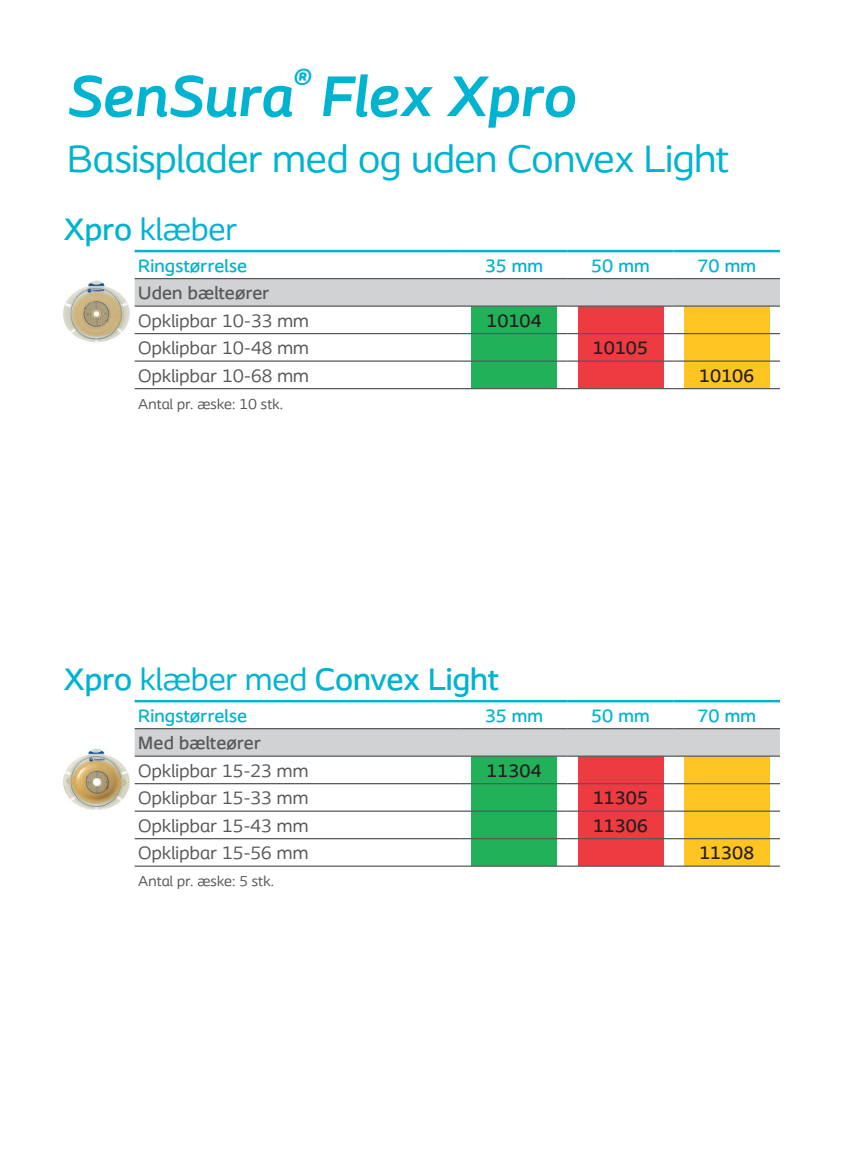
<style>
.page{position:relative;width:843px;height:1154px;background:#fff}
.page>*{position:absolute;margin:0;border:0;box-sizing:border-box;transform-origin:0 0}
.t1{font:italic 700 60px "Coloplast";color:#00b3d0}
.t2{font:40px "Coloplast";letter-spacing:-.005em;color:#00b3d0}
.t3{font:500 32.5px "Coloplast";letter-spacing:-.005em;color:#00b3d0}
.t4{font:32.5px "Coloplast";color:#00b3d0}
.t5{font:18.75px "Coloplast";letter-spacing:.01em;color:#57585a}
.t6{font:500 18.75px "Coloplast";letter-spacing:.01em;color:#00b3d0}
.t7{font:500 18.75px "Coloplast";letter-spacing:.01em;color:#231f20}
.t8{font:500 18.75px "Coloplast";letter-spacing:.01em;color:#57585a}
.t9{font:15px "Coloplast";letter-spacing:.01em;color:#57585a}
.s1{font-weight:500}
.s2{font-weight:400}
</style>
<div class="page">
<div style="left:578px;top:749px;width:85px;height:117px;background:#ee3a41"></div>
<div style="left:684px;top:749px;width:85px;height:117px;background:#fec422"></div>
<div style="left:471px;top:749px;width:85px;height:117px;background:#21b259"></div>
<div style="left:578px;top:284px;width:85px;height:104px;background:#ee3a41"></div>
<div style="left:684px;top:284px;width:85px;height:104px;background:#fec422"></div>
<div style="left:471px;top:284px;width:85px;height:104px;background:#21b259"></div>
<img style="left:63px;top:744px;width:75px;height:68px">
<img style="left:63px;top:278px;width:77px;height:64px">
<div style="left:135px;top:279px;width:644px;height:26px;background:#d1d2d4"></div>
<hr style="left:135px;top:250px;width:326px;height:2px;background:#00b3d0">
<hr style="left:461px;top:250px;width:106px;height:2px;background:#00b3d0">
<hr style="left:567px;top:250px;width:106px;height:2px;background:#00b3d0">
<hr style="left:673px;top:250px;width:106px;height:2px;background:#00b3d0">
<hr style="left:135px;top:278px;width:326px;height:1px;background:#57585a">
<hr style="left:461px;top:278px;width:106px;height:1px;background:#57585a">
<hr style="left:567px;top:278px;width:106px;height:1px;background:#57585a">
<hr style="left:673px;top:278px;width:106px;height:1px;background:#57585a">
<hr style="left:135px;top:305px;width:326px;height:2px;background:#57585a">
<hr style="left:461px;top:305px;width:106px;height:2px;background:#57585a">
<hr style="left:567px;top:305px;width:106px;height:2px;background:#57585a">
<hr style="left:673px;top:305px;width:106px;height:2px;background:#57585a">
<hr style="left:135px;top:333px;width:326px;height:1px;background:#57585a">
<hr style="left:461px;top:333px;width:106px;height:1px;background:#57585a">
<hr style="left:567px;top:333px;width:106px;height:1px;background:#57585a">
<hr style="left:673px;top:333px;width:106px;height:1px;background:#57585a">
<hr style="left:135px;top:360px;width:326px;height:2px;background:#57585a">
<hr style="left:461px;top:360px;width:106px;height:2px;background:#57585a">
<hr style="left:567px;top:360px;width:106px;height:2px;background:#57585a">
<hr style="left:673px;top:360px;width:106px;height:2px;background:#57585a">
<hr style="left:135px;top:388px;width:326px;height:1px;background:#57585a">
<hr style="left:461px;top:388px;width:106px;height:1px;background:#57585a">
<hr style="left:567px;top:388px;width:106px;height:1px;background:#57585a">
<hr style="left:673px;top:388px;width:106px;height:1px;background:#57585a">
<div style="left:135px;top:729px;width:644px;height:26px;background:#d1d2d4"></div>
<hr style="left:135px;top:700px;width:326px;height:2px;background:#00b3d0">
<hr style="left:461px;top:700px;width:106px;height:2px;background:#00b3d0">
<hr style="left:567px;top:700px;width:106px;height:2px;background:#00b3d0">
<hr style="left:673px;top:700px;width:106px;height:2px;background:#00b3d0">
<hr style="left:135px;top:728px;width:326px;height:1px;background:#57585a">
<hr style="left:461px;top:728px;width:106px;height:1px;background:#57585a">
<hr style="left:567px;top:728px;width:106px;height:1px;background:#57585a">
<hr style="left:673px;top:728px;width:106px;height:1px;background:#57585a">
<hr style="left:135px;top:755px;width:326px;height:2px;background:#57585a">
<hr style="left:461px;top:755px;width:106px;height:2px;background:#57585a">
<hr style="left:567px;top:755px;width:106px;height:2px;background:#57585a">
<hr style="left:673px;top:755px;width:106px;height:2px;background:#57585a">
<hr style="left:135px;top:783px;width:326px;height:1px;background:#57585a">
<hr style="left:461px;top:783px;width:106px;height:1px;background:#57585a">
<hr style="left:567px;top:783px;width:106px;height:1px;background:#57585a">
<hr style="left:673px;top:783px;width:106px;height:1px;background:#57585a">
<hr style="left:135px;top:810px;width:326px;height:2px;background:#57585a">
<hr style="left:461px;top:810px;width:106px;height:2px;background:#57585a">
<hr style="left:567px;top:810px;width:106px;height:2px;background:#57585a">
<hr style="left:673px;top:810px;width:106px;height:2px;background:#57585a">
<hr style="left:135px;top:838px;width:326px;height:1px;background:#57585a">
<hr style="left:461px;top:838px;width:106px;height:1px;background:#57585a">
<hr style="left:567px;top:838px;width:106px;height:1px;background:#57585a">
<hr style="left:673px;top:838px;width:106px;height:1px;background:#57585a">
<hr style="left:135px;top:865px;width:326px;height:2px;background:#57585a">
<hr style="left:461px;top:865px;width:106px;height:2px;background:#57585a">
<hr style="left:567px;top:865px;width:106px;height:2px;background:#57585a">
<hr style="left:673px;top:865px;width:106px;height:2px;background:#57585a">
<h1 class="t1" style="left:67px;top:60px;width:510px">SenSura<sup>®</sup> Flex Xpro</h1>
<h2 class="t2" style="left:67px;top:135px;width:663px">Basisplader med og uden Convex Light</h2>
<h3 class="t4" style="left:64px;top:210px;width:175px"><span class="s1">Xpro</span> klæber</h3>
<p class="t6" style="left:138px;top:255px;width:110px">Ringstørrelse</p>
<p class="t6" style="left:485px;top:255px;width:59px">35 mm</p>
<p class="t6" style="left:591px;top:255px;width:60px">50 mm</p>
<p class="t6" style="left:697px;top:255px;width:60px">70 mm</p>
<p class="t8" style="left:138px;top:282px;width:133px">Uden bælteører</p>
<p class="t5" style="left:138px;top:309px;width:172px">Opklipbar 10-33 mm</p>
<p class="t7" style="left:486px;top:309px;width:57px">10104</p>
<p class="t5" style="left:138px;top:337px;width:172px">Opklipbar 10-48 mm</p>
<p class="t7" style="left:592px;top:337px;width:57px">10105</p>
<p class="t5" style="left:138px;top:364px;width:172px">Opklipbar 10-68 mm</p>
<p class="t7" style="left:699px;top:364px;width:57px">10106</p>
<p class="t9" style="left:138px;top:395px;width:146px">Antal pr. æske: 10 stk.</p>
<h3 class="t3" style="left:64px;top:660px;width:437px">Xpro <span class="s2">klæber med</span> Convex Light</h3>
<p class="t6" style="left:138px;top:705px;width:110px">Ringstørrelse</p>
<p class="t6" style="left:485px;top:705px;width:59px">35 mm</p>
<p class="t6" style="left:591px;top:705px;width:60px">50 mm</p>
<p class="t6" style="left:697px;top:705px;width:60px">70 mm</p>
<p class="t8" style="left:138px;top:732px;width:124px">Med bælteører</p>
<p class="t5" style="left:138px;top:759px;width:172px">Opklipbar 15-23 mm</p>
<p class="t7" style="left:486px;top:759px;width:56px">11304</p>
<p class="t5" style="left:138px;top:787px;width:172px">Opklipbar 15-33 mm</p>
<p class="t7" style="left:593px;top:787px;width:56px">11305</p>
<p class="t5" style="left:138px;top:814px;width:172px">Opklipbar 15-43 mm</p>
<p class="t7" style="left:593px;top:814px;width:56px">11306</p>
<p class="t5" style="left:138px;top:842px;width:172px">Opklipbar 15-56 mm</p>
<p class="t7" style="left:699px;top:842px;width:56px">11308</p>
<p class="t9" style="left:138px;top:872px;width:137px">Antal pr. æske: 5 stk.</p>
</div>
